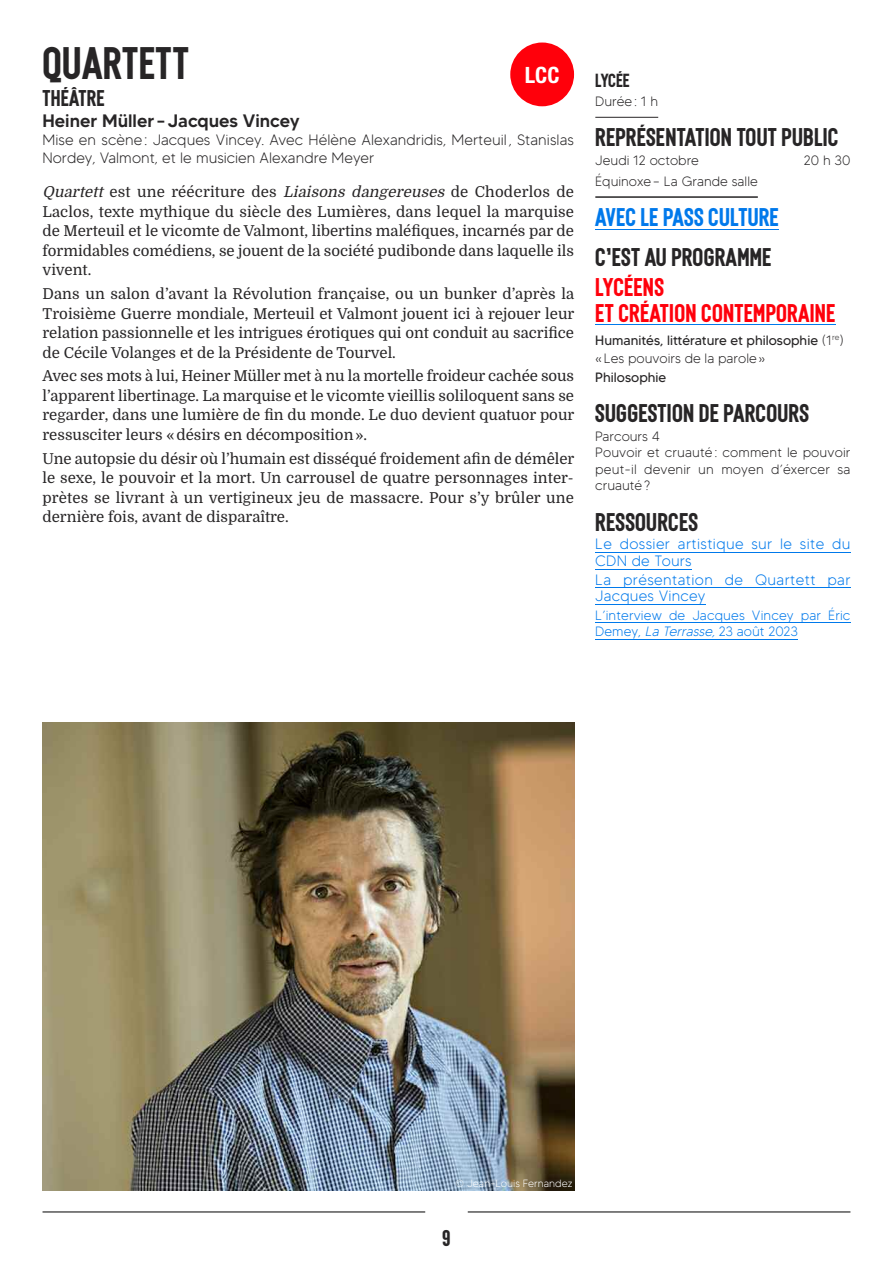
<style>
.page{position:relative;width:893px;height:1263px;background:#fff}
.page>*{position:absolute;margin:0;border:0;box-sizing:border-box;transform-origin:0 0}
.t1{font:36px "EQUINOXE";letter-spacing:.015em;color:#272526}
.t2{font:700 condensed 22.5px "Helvetica Neue";color:#fff}
.t3{font:20.25px "EQUINOXE";letter-spacing:.015em;color:#272526}
.t4{font:20.25px/25.5px "EQUINOXE";letter-spacing:.015em;color:#ff000b}
.t5{font:20.25px "EQUINOXE";letter-spacing:.015em;color:#0079eb}
.t6{font:500 18px "MADETOMMY";color:#272526}
.t7{font:18px "EQUINOXE";letter-spacing:.015em;color:#272526}
.t8{font:15px/19.5px "Domine";color:#272526;text-align:justify}
.t9{font:300 15px/18px "MADETOMMY";letter-spacing:.005em;color:#272526}
.t10{font:300 15px/16.5px "MADETOMMY";letter-spacing:.025em;color:#0079eb}
.t11{font:15px "EQUINOXE";letter-spacing:-.01em;color:#272526}
.t12{font:300 13.5px/16.5px "MADETOMMY";letter-spacing:.01em;color:#272526}
.t13{font:13.5px/18.6px "MADETOMMY";color:#272526}
.t14{font:300 13.5px/16.5px "MADETOMMY";letter-spacing:.01em;color:#0079eb}
.t15{font:300 10.5px "MADETOMMY";color:#fff}
.s1{font-style:italic}
.s2{font-weight:300}
</style>
<div class="page">
<hr style="left:43px;top:1211px;width:382px;height:1px;background:#000">
<hr style="left:468px;top:1211px;width:382px;height:1px;background:#000">
<img style="left:43px;top:723px;width:531px;height:468px">
<hr style="left:595px;top:117px;width:63px;height:1px;background:#272526">
<hr style="left:595px;top:196px;width:163px;height:2px;background:#272526">
<hr style="left:595px;top:229px;width:184px;height:1px;background:#0079eb">
<hr style="left:595px;top:325px;width:241px;height:1px;background:#0079eb">
<hr style="left:595px;top:552px;width:255px;height:1px;background:#0079eb">
<hr style="left:595px;top:569px;width:97px;height:1px;background:#0079eb">
<hr style="left:595px;top:587px;width:255px;height:1px;background:#0079eb">
<hr style="left:595px;top:604px;width:111px;height:1px;background:#0079eb">
<hr style="left:595px;top:623px;width:255px;height:1px;background:#0079eb">
<hr style="left:595px;top:639px;width:50px;height:1px;background:#0079eb">
<hr style="left:645px;top:639px;width:70px;height:1px;background:#0079eb">
<hr style="left:719px;top:639px;width:79px;height:1px;background:#0079eb">
<div style="left:510px;top:43px;width:64px;height:63px;background:#ff000b;border-radius:50%"></div>
<h1 class="t1" style="left:43px;top:45px;width:148px">QUARTETT</h1>
<p class="t7" style="left:43px;top:89px;width:64px">THÉÂTRE</p>
<p class="t6" style="left:43px;top:114px;width:259px">Heiner Müller–Jacques Vincey</p>
<p class="t9" style="left:43px;top:132px;width:533px">Mise en scène: Jacques Vincey. Avec Hélène Alexandridis, Merteuil , Stanislas<br>Nordey, Valmont, et le musicien Alexandre Meyer</p>
<p class="t8" style="left:43px;top:183px;width:533px"><span class="s1">Quartett</span> est une réécriture des <span class="s1">Liaisons dangereuses</span> de Choderlos de Laclos, texte mythique du siècle des Lumières, dans lequel la marquise de Merteuil et le vicomte de Valmont, libertins maléfiques, incarnés par de formidables comédiens, se jouent de la société pudibonde dans laquelle ils vivent.</p>
<p class="t8" style="left:43px;top:284px;width:533px">Dans un salon d’avant la Révolution française, ou un bunker d’après la Troisième Guerre mondiale, Merteuil et Valmont jouent ici à rejouer leur relation passionnelle et les intrigues érotiques qui ont conduit au sacrifice de Cécile Volanges et de la Présidente de Tourvel.</p>
<p class="t8" style="left:43px;top:367px;width:533px">Avec ses mots à lui, Heiner Müller met à nu la mortelle froideur cachée sous l’apparent libertinage. La marquise et le vicomte vieillis soliloquent sans se regarder, dans une lumière de fin du monde. Le duo devient quatuor pour ressusciter leurs «désirs en décomposition».</p>
<p class="t8" style="left:43px;top:449px;width:533px">Une autopsie du désir où l’humain est disséqué froidement afin de démêler le sexe, le pouvoir et la mort. Un carrousel de quatre personnages inter&shy;prètes se livrant à un vertigineux jeu de massacre. Pour s’y brûler une dernière fois, avant de disparaître.</p>
<h2 class="t2" style="left:525px;top:56px;width:36px">LCC</h2>
<p class="t11" style="left:595px;top:73px;width:36px">LYCÉE</p>
<p class="t12" style="left:595px;top:94px;width:64px">Durée: 1 h</p>
<h3 class="t3" style="left:595px;top:127px;width:245px">REPRÉSENTATION TOUT PUBLIC</h3>
<p class="t12" style="left:595px;top:153px;width:105px">Jeudi 12 octobre</p>
<p class="t12" style="left:804px;top:153px;width:48px">20 h 30</p>
<p class="t12" style="left:595px;top:174px;width:164px">Équinoxe– La Grande salle</p>
<h3 class="t5" style="left:595px;top:207px;width:185px">AVEC LE PASS CULTURE</h3>
<h3 class="t3" style="left:595px;top:248px;width:177px">C’EST AU PROGRAMME</h3>
<h3 class="t4" style="left:595px;top:276px;width:242px">LYCÉENS<br>ET CRÉATION CONTEMPORAINE</h3>
<p class="t13" style="left:595px;top:332px;width:250px">Humanités, littérature et philosophie <span class="s2">(1</span><sup>re</sup><span class="s2">) «Les pouvoirs de la parole»</span></p>
<p class="t13" style="left:595px;top:369px;width:72px">Philosophie</p>
<h3 class="t3" style="left:595px;top:403px;width:215px">SUGGESTION DE PARCOURS</h3>
<p class="t12" style="left:595px;top:429px;width:257px">Parcours 4<br>Pouvoir et cruauté: comment le pouvoir peut-il devenir un moyen d’éxercer sa cruauté?</p>
<h3 class="t3" style="left:595px;top:512px;width:104px">RESSOURCES</h3>
<p class="t10" style="left:595px;top:537px;width:257px">Le dossier artistique sur le site du<br>CDN de Tours</p>
<p class="t10" style="left:595px;top:572px;width:257px">La présentation de Quartett par<br>Jacques Vincey</p>
<p class="t14" style="left:595px;top:608px;width:257px">L’interview de Jacques Vincey par Éric<br>Demey, <span class="s1">LaTerrasse,</span>23 août 2023</p>
<p class="t15" style="left:456px;top:1180px;width:118px">© Jean-Louis Fernandez</p>
<p class="t7" style="left:442px;top:1230px;width:10px">9</p>
</div>
